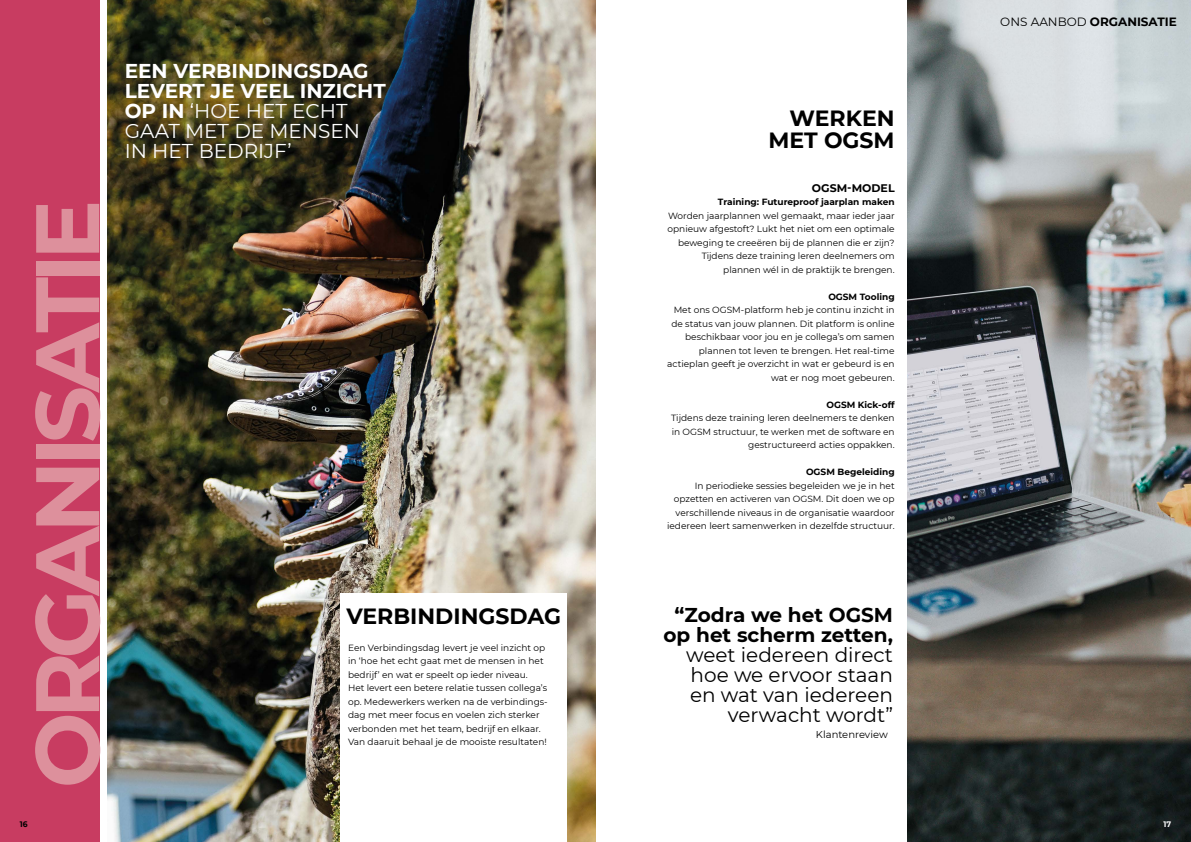
<style>
.page{position:relative;width:1191px;height:842px;background:#fff}
.page>*{position:absolute;margin:0;border:0;box-sizing:border-box;transform-origin:0 0}
.t1{font:700 90px "Montserrat";letter-spacing:-.07em;color:#dd909c}
.t2{font:700 22px/22px "Montserrat";color:#000;text-align:right}
.t3{font:20px/20px "Montserrat";color:#000;text-align:right}
.t4{font:20px "Montserrat";color:#fff}
.t5{font:700 20px/20px "Montserrat";color:#fff}
.t6{font:700 12px "Montserrat";color:#000}
.t7{font:700 11px "Montserrat";color:#000}
.t8{font:10px "Montserrat";color:#000}
.t9{font:9px/13.5px "Montserrat";color:#000;text-align:right}
.t10{font:700 9px "Montserrat";color:#000}
.t11{font:700 8px "Montserrat";color:#000;scale:.95 1}
.t12{font:700 8px "Montserrat";color:#fff;scale:.95 1}
.s1{font-weight:700}
.s2{font-weight:400}
</style>
<div class="page">
<img style="left:108px;top:0;width:487px;height:842px">
<div style="left:0;top:0;width:99px;height:842px;background:#c83c61"></div>
<div style="left:340px;top:593px;width:227px;height:249px;background:#fff"></div>
<img style="left:907px;top:0;width:284px;height:842px">
<p class="t1" style="left:2px;top:788px;width:590px;rotate:-90deg">ORGANISATIE</p>
<p class="t5" style="left:125px;top:60px;width:262px">EEN VERBINDINGSDAG<br>LEVERT JE VEEL INZICHT</p>
<p class="t4" style="left:125px;top:97px;width:224px"><span class="s1">OP IN</span> ‘HOE HET ECHT</p>
<p class="t4" style="left:125px;top:117px;width:237px">GAAT MET DE MENSEN</p>
<p class="t4" style="left:125px;top:137px;width:168px">IN HET BEDRIJF’</p>
<p class="t2" style="left:346px;top:604px;width:216px">VERBINDINGSDAG</p>
<p class="t9" style="left:348px;top:640px;width:199px;text-align:left">Een Verbindingsdag levert je veel inzicht op in ‘hoe het echt gaat met de mensen in het bedrijf’ en wat er speelt op ieder niveau.</p>
<p class="t9" style="left:348px;top:681px;width:201px;text-align:left">Het levert een betere relatie tussen collega’s op. Medewerkers werken na de verbindings&shy;dag met meer focus en voelen zich sterker verbonden met het team, bedrijf en elkaar.<br>Van daaruit behaal je de mooiste resultaten!</p>
<p class="t2" style="left:768px;top:106px;width:128px">WERKEN<br>MET OGSM</p>
<p class="t7" style="left:812px;top:180px;width:84px">OGSM-MODEL</p>
<p class="t10" style="left:718px;top:196px;width:178px">Training: Futureproof jaarplan maken</p>
<p class="t9" style="left:667px;top:208px;width:229px">Worden jaarplannen wel gemaakt, maar ieder jaar opnieuw afgestoft? Lukt het niet om een optimale beweging te creeëren bij de plannen die er zijn?<br>Tijdens deze training leren deelnemers om plannen wél in de praktijk te brengen.</p>
<p class="t10" style="left:828px;top:290px;width:68px">OGSM Tooling</p>
<p class="t9" style="left:667px;top:303px;width:229px">Met ons OGSM-platform heb je continu inzicht in de status van jouw plannen. Dit platform is online beschikbaar voor jou en je collega’s om samen plannen tot leven te brengen. Het real-time actieplan geeft je overzicht in wat er gebeurd is en wat er nog moet gebeuren.</p>
<p class="t10" style="left:826px;top:398px;width:70px">OGSM Kick-off</p>
<p class="t9" style="left:671px;top:411px;width:225px">Tijdens deze training leren deelnemers te denken in OGSM structuur, te werken met de software en gestructureerd acties oppakken.</p>
<p class="t10" style="left:806px;top:466px;width:90px">OGSM Begeleiding</p>
<p class="t9" style="left:667px;top:478px;width:229px">In periodieke sessies begeleiden we je in het opzetten en activeren van OGSM. Dit doen we op verschillende niveaus in de organisatie waardoor iedereen leert samenwerken in dezelfde structuur.</p>
<p class="t3" style="left:663px;top:604px;width:231px"><span class="s1">“Zodra we het OGSM op het scherm zetten, </span>weet iedereen direct hoe we ervoor staan</p>
<p class="t3" style="left:690px;top:684px;width:204px">en wat van iedereen verwacht wordt”</p>
<p class="t8" style="left:816px;top:727px;width:73px">Klantenreview</p>
<p class="t6" style="left:1000px;top:13px;width:178px"><span class="s2">ONS AANBOD</span> ORGANISATIE</p>
<p class="t11" style="left:20px;top:818px;width:10px">16</p>
<p class="t12" style="left:1163px;top:818px;width:9px">17</p>
</div>
